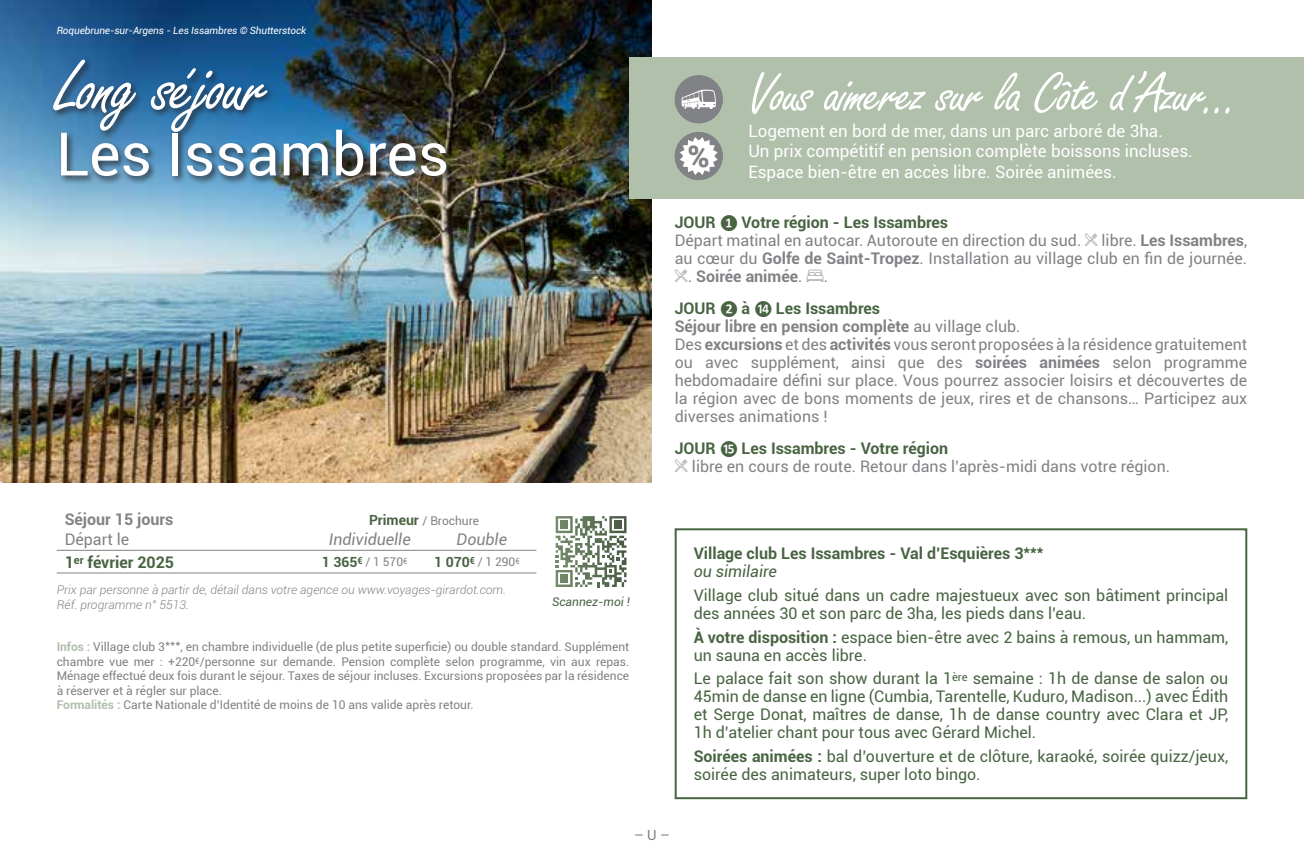
<style>
.page{position:relative;width:1304px;height:868px;background:#fff}
.page>*{position:absolute;margin:0;border:0;box-sizing:border-box;transform-origin:0 0}
.t1{font:80px "Freestyle Script";letter-spacing:-.025em;color:#fff}
.t2{font:60px "Freestyle Script";letter-spacing:-.025em;color:#fff}
.t3{font:60px "Roboto";color:#fff}
.t4{font:900 30px "Roboto";color:#808285}
.t5{font:17px/20.4px "Roboto";color:#fff}
.t6{font:16px/18px "Roboto";color:#486442}
.t7{font:16px/18px "Roboto Regular Gir";color:#808285}
.t8{font:700 16px/32.2px "Roboto";color:#486442}
.t9{font:700 16px "Roboto";color:#808285}
.t10{font:italic 16px "Roboto";color:#808285}
.t11{font:italic 16px "Roboto";color:#486442}
.t12{font:16px "Roboto";color:#808285}
.t13{font:14px "Roboto";color:#808285}
.t14{font:12px/14.4px "Roboto";color:#808285}
.t15{font:italic 300 12px/14.4px "Roboto";color:#808285}
.t16{font:italic 12px "Roboto";color:#486442}
.t17{font:italic 10px "Roboto";letter-spacing:-.01em;color:#fff}
.s1{font-weight:700;font-size:14px;color:#486442}
.s2{font-weight:700;color:#b1c0ab}
.s3{font-family:"Calibri";font-size:14px}
.s4{font-family:"Roboto";font-weight:700}
.s5{font-family:"Roboto Regular Gir";font-weight:400;color:#808285}
.s6{color:#808285}
.s7{font-family:"Roboto Regular Gir";font-weight:400}
.s8{font-weight:700}
</style>
<div class="page">
<img style="left:0;top:0;width:652px;height:482px">
<div style="left:51px;top:57px;width:405px;height:128px;background:#231f20;opacity:.75"></div>
<div style="left:629px;top:57px;width:675px;height:141px;background:#b1c0ab"></div>
<div style="left:675px;top:132px;width:48px;height:48px;background:#808285;border-radius:50%"></div>
<svg style="left:680px;top:137px;width:38px;height:38px"></svg>
<div style="left:675px;top:75px;width:48px;height:48px;background:#808285;border-radius:50%"></div>
<svg style="left:682px;top:89px;width:34px;height:20px"></svg>
<div style="left:675px;top:528px;width:572px;height:271px;border:2px solid #486442"></div>
<hr style="left:57px;top:572px;width:255px;height:1px;background:#808285">
<hr style="left:57px;top:549px;width:255px;height:1px;background:#808285">
<hr style="left:312px;top:549px;width:51px;height:1px;background:#808285">
<hr style="left:373px;top:549px;width:51px;height:1px;background:#808285">
<hr style="left:424px;top:549px;width:51px;height:1px;background:#808285">
<hr style="left:485px;top:549px;width:51px;height:1px;background:#808285">
<hr style="left:312px;top:572px;width:51px;height:1px;background:#808285">
<hr style="left:373px;top:572px;width:51px;height:1px;background:#808285">
<hr style="left:424px;top:572px;width:51px;height:1px;background:#808285">
<hr style="left:485px;top:572px;width:51px;height:1px;background:#808285">
<svg style="left:556px;top:516px;width:70px;height:71px"></svg>
<p class="t17" style="left:57px;top:24px;width:251px">Roquebrune-sur-Argens - Les Issambres © Shutterstock</p>
<h1 class="t1" style="left:56px;top:43px;width:214px">Long séjour</h1>
<h2 class="t3" style="left:56px;top:112px;width:395px">Les Issambres</h2>
<p class="t9" style="left:65px;top:508px;width:110px">Séjour 15 jours</p>
<p class="t12" style="left:65px;top:527px;width:66px">Départ le</p>
<p class="t14" style="left:369px;top:513px;width:112px"><span class="s1">Primeur</span> / Brochure</p>
<p class="t10" style="left:329px;top:527px;width:83px">Individuelle</p>
<p class="t10" style="left:457px;top:527px;width:52px">Double</p>
<p class="t8" style="left:65px;top:545px;width:111px">1<sup>er</sup> février 2025</p>
<p class="t14" style="left:322px;top:554px;width:87px"><span class="s1">1 365</span><sup>€</sup> / 1 570<sup>€</sup></p>
<p class="t14" style="left:434px;top:554px;width:87px"><span class="s1">1 070</span><sup>€</sup> / 1 290<sup>€</sup></p>
<p class="t15" style="left:57px;top:582px;width:451px">Prix par personne à partir de, détail dans votre agence ou www.voyages-girardot.com.<br>Réf. programme n° 5513.</p>
<p class="t14" style="left:57px;top:639px;width:574px"><span class="s2">Infos :</span> Village club 3***, en chambre individuelle (de plus petite superficie) ou double standard. Supplément chambre vue mer : +220<sup>€</sup>/personne sur demande. Pension complète selon programme, vin aux repas.<br>Ménage effectué deux fois durant le séjour. Taxes de séjour incluses. Excursions proposées par la résidence à réserver et à régler sur place.<br><span class="s2">Formalités :</span> Carte Nationale d’Identité de moins de 10 ans valide après retour.</p>
<p class="t16" style="left:552px;top:593px;width:79px">Scannez-moi !</p>
<h3 class="t4" style="left:688px;top:135px;width:24px">%</h3>
<h2 class="t2" style="left:748px;top:61px;width:493px">Vous aimerez sur la Côte d’Azur...</h2>
<p class="t5" style="left:748px;top:120px;width:446px">Logement en bord de mer, dans un parc arboré de 3ha.<br>Un prix compétitif en pension complète boissons incluses.<br>Espace bien-être en accès libre. Soirée animées.</p>
<p class="t8" style="left:675px;top:205px;width:275px">JOUR <span class="s3">❶</span> Votre région - Les Issambres</p>
<p class="t7" style="left:675px;top:230px;width:574px">Départ matinal en autocar. Autoroute en direction du sud. Δ libre. <span class="s4">Les Issambres</span>, au cœur du <span class="s4">Golfe de Saint-Tropez</span>. Installation au village club en fin de journée.</p>
<p class="t8" style="left:675px;top:259px;width:207px"><span class="s5">Δ.</span> <span class="s6">Soirée animée</span><span class="s5">. Ω.<br></span>JOUR <span class="s3">❷</span> à <span class="s3">⓮</span> Les Issambres</p>
<p class="t9" style="left:675px;top:315px;width:347px">Séjour libre en pension complète <span class="s7">au village club.</span></p>
<p class="t7" style="left:675px;top:334px;width:574px;text-align:justify">Des <span class="s4">excursions</span> et des <span class="s4">activités</span> vous seront proposées à la résidence gratuitement ou avec supplément, ainsi que des <span class="s4">soirées animées</span> selon programme hebdomadaire défini sur place. Vous pourrez associer loisirs et découvertes de la région avec de bons moments de jeux, rires et de chansons… Participez aux diverses animations !</p>
<p class="t8" style="left:675px;top:431px;width:275px">JOUR <span class="s3">⓯</span> Les Issambres - Votre région</p>
<p class="t7" style="left:675px;top:456px;width:497px">Δ libre en cours de route. Retour dans l’après-midi dans votre région.</p>
<p class="t8" style="left:694px;top:537px;width:351px">Village club Les Issambres - Val d’Esquières 3***</p>
<p class="t11" style="left:694px;top:560px;width:85px">ou similaire</p>
<p class="t6" style="left:694px;top:585px;width:536px">Village club situé dans un cadre majestueux avec son bâtiment principal des années 30 et son parc de 3ha, les pieds dans l’eau.</p>
<p class="t6" style="left:694px;top:627px;width:536px"><span class="s8">À votre disposition :</span> espace bien-être avec 2 bains à remous, un hammam, un sauna en accès libre.</p>
<p class="t6" style="left:694px;top:669px;width:536px;text-align:justify">Le palace fait son show durant la 1<sup>ère</sup> semaine : 1h de danse de salon ou 45min de danse en ligne (Cumbia, Tarentelle, Kuduro, Madison...) avec Édith et Serge Donat, maîtres de danse, 1h de danse country avec Clara et JP, 1h d’atelier chant pour tous avec Gérard Michel.</p>
<p class="t6" style="left:694px;top:746px;width:536px"><span class="s8">Soirées animées :</span> bal d’ouverture et de clôture, karaoké, soirée quizz/jeux, soirée des animateurs, super loto bingo.</p>
<p class="t13" style="left:634px;top:824px;width:37px">– U –</p>
</div>
